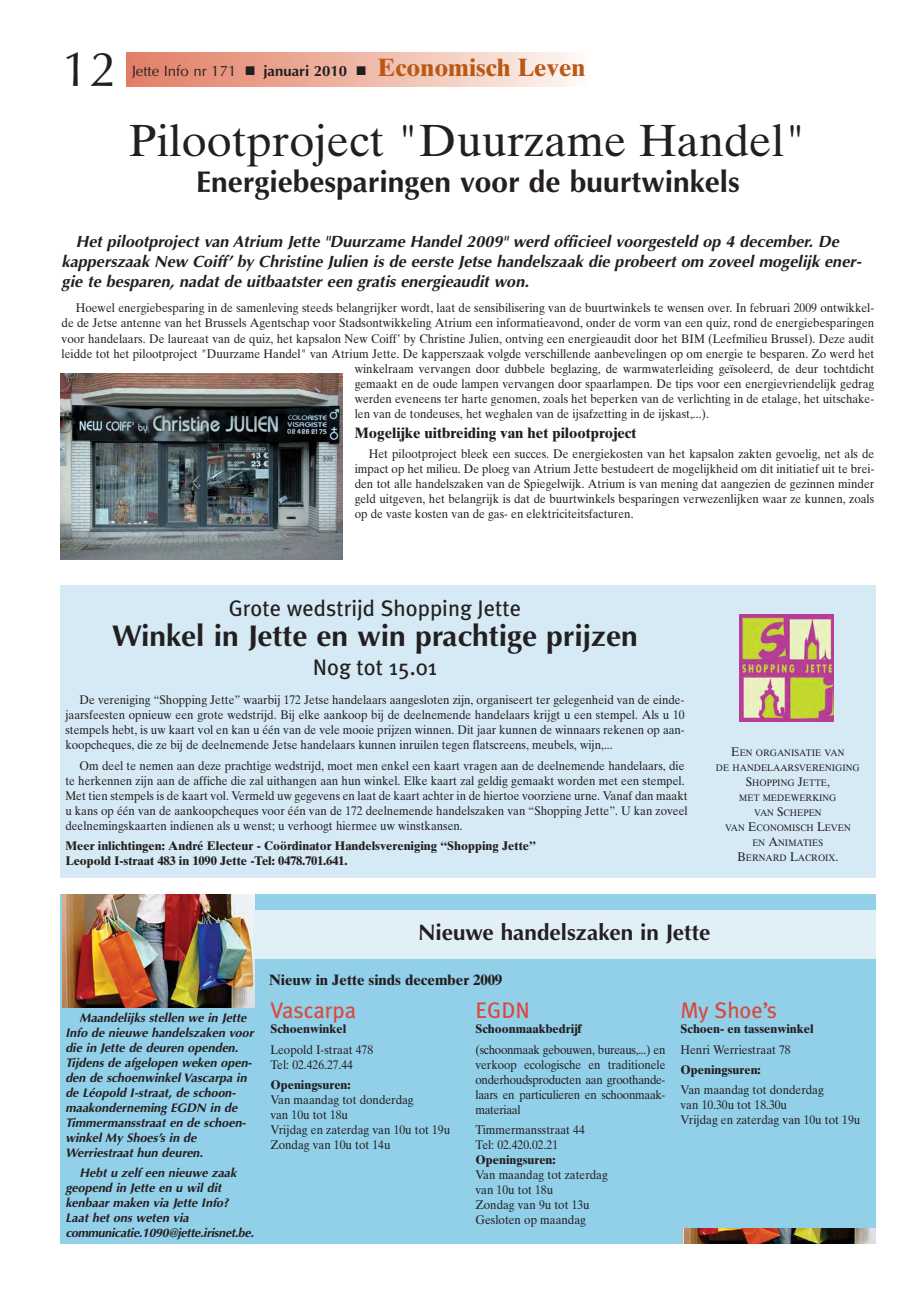
<style>
.page{position:relative;width:921px;height:1294px;background:#fff}
.page>*{position:absolute;margin:0;border:0;box-sizing:border-box;transform-origin:0 0}
.t1{font:49.25px "Optima";color:#231f20}
.t2{font:45px "Times Ten";color:#231f20}
.t3{font:700 30px "Optima";color:#231f20}
.t4{font:700 25px "Times Ten";color:#b95915}
.t5{font:22.5px "Meta Plus";color:#231f20}
.t6{font:700 22.5px "Optima";color:#231f20}
.t7{font:22.5px "Meta Plus";color:#d9493c}
.t8{font:italic 700 16.25px/20px "Optima";color:#231f20}
.t9{font:700 15px "Times Ten";color:#231f20}
.t10{font:12.5px/15px "Times Ten";color:#231f20;scale:.93 1}
.t11{font:italic 700 12.5px/15px "Optima";color:#231f20}
.t12{font:700 12.5px/15px "Times Ten";color:#231f20}
.t13{font:9.38px/15px "Times Ten";color:#231f20;text-align:center;scale:.93 1}
.s1{font-family:"Optima";font-weight:400;font-size:15px;color:#231f20}
.s2{color:#231f20}
.s3{font-family:"Optima";font-size:15px;color:#231f20}
.s4{font-size:12.5px}
</style>
<div class="page">
<div style="left:60px;top:894px;width:815px;height:349px;background:#92cfe8"></div>
<img style="left:62px;top:894px;width:192px;height:114px">
<div style="left:253px;top:910px;width:622px;height:49px;background:#e1eff6"></div>
<img style="left:685px;top:1228px;width:190px;height:15px">
<div style="left:60px;top:585px;width:815px;height:293px;background:#d5eaf4"></div>
<img style="left:739px;top:614px;width:95px;height:107px">
<div style="left:126px;top:53px;width:463px;height:34px;background:linear-gradient(to right,#e17b61,#fdf7f1)"></div>
<img style="left:61px;top:373px;width:281px;height:187px">
<h1 class="t1" style="left:62px;top:49px;width:56px">12</h1>
<h3 class="t4" style="left:132px;top:58px;width:455px"><span class="s1">Jette Info nr 171</span> <span class="s2">■</span> <span class="s3">januari 2010</span> <span class="s2">■</span> Economisch Leven</h3>
<h2 class="t2" style="left:129px;top:124px;width:679px">Pilootproject "Duurzame Handel"</h2>
<h3 class="t3" style="left:196px;top:169px;width:545px">Energiebesparingen voor de buurtwinkels</h3>
<p class="t8" style="left:62px;top:233px;width:804px;text-indent:14px">Het pilootproject van Atrium Jette "Duurzame Handel 2009" werd officieel voorgesteld op 4 december. De kapperszaak New Coiff’ by Christine Julien is de eerste Jetse handelszaak die probeert om zoveel mogelijk ener&shy;gie te besparen, nadat de uitbaatster een gratis energieaudit won.</p>
<p class="t10" style="left:76px;top:302px;width:860px">Hoewel energiebesparing in de samenleving steeds belangrijker wordt, laat de sensibilisering van de buurtwinkels te wensen over. In februari 2009 ontwikkel-</p>
<p class="t10" style="left:62px;top:317px;width:875px">de de Jetse antenne van het Brussels Agentschap voor Stadsontwikkeling Atrium een informatieavond, onder de vorm van een quiz, rond de energiebesparingen</p>
<p class="t10" style="left:62px;top:332px;width:875px">voor handelaars. De laureaat van de quiz, het kapsalon New Coiff’ by Christine Julien, ontving een energieaudit door het BIM (Leefmilieu Brussel). Deze audit</p>
<p class="t10" style="left:62px;top:347px;width:875px">leidde tot het pilootproject "Duurzame Handel" van Atrium Jette. De kapperszaak volgde verschillende aanbevelingen op om energie te besparen. Zo werd het</p>
<p class="t10" style="left:355px;top:362px;width:560px">winkelraam vervangen door dubbele beglazing, de warmwaterleiding geïsoleerd, de deur tochtdicht</p>
<p class="t10" style="left:355px;top:377px;width:560px">gemaakt en de oude lampen vervangen door spaarlampen. De tips voor een energievriendelijk gedrag</p>
<p class="t10" style="left:355px;top:392px;width:560px">werden eveneens ter harte genomen, zoals het beperken van de verlichting in de etalage, het uitschake-</p>
<p class="t10" style="left:355px;top:407px;width:382px">len van de tondeuses, het weghalen van de ijsafzetting in de ijskast,...).</p>
<p class="t9" style="left:355px;top:427px;width:283px">Mogelijke uitbreiding van het pilootproject</p>
<p class="t10" style="left:355px;top:447px;width:560px;text-align:justify;text-indent:14px">Het pilootproject bleek een succes. De energiekosten van het kapsalon zakten gevoelig, net als de impact op het milieu. De ploeg van Atrium Jette bestudeert de mogelijkheid om dit initiatief uit te brei&shy;den tot alle handelszaken van de Spiegelwijk. Atrium is van mening dat aangezien de gezinnen minder geld uitgeven, het belangrijk is dat de buurtwinkels besparingen verwezenlijken waar ze kunnen, zoals op de vaste kosten van de gas- en elektriciteitsfacturen.</p>
<h3 class="t5" style="left:229px;top:597px;width:294px">Grote wedstrijd Shopping Jette</h3>
<h3 class="t3" style="left:112px;top:623px;width:527px">Winkel in Jette en win prachtige prijzen</h3>
<h3 class="t5" style="left:313px;top:656px;width:126px">Nog tot 15.01</h3>
<p class="t10" style="left:65px;top:694px;width:667px;text-align:justify;text-indent:14px">De vereniging “Shopping Jette” waarbij 172 Jetse handelaars aangesloten zijn, organiseert ter gelegenheid van de einde&shy;jaarsfeesten opnieuw een grote wedstrijd. Bij elke aankoop bij de deelnemende handelaars krijgt u een stempel. Als u 10 stempels hebt, is uw kaart vol en kan u één van de vele mooie prijzen winnen. Dit jaar kunnen de winnaars rekenen op aan&shy;koopcheques, die ze bij de deelnemende Jetse handelaars kunnen inruilen tegen flatscreens, meubels, wijn,...</p>
<p class="t10" style="left:65px;top:759px;width:670px;text-indent:14px">Om deel te nemen aan deze prachtige wedstrijd, moet men enkel een kaart vragen aan de deelnemende handelaars, die te herkennen zijn aan de affiche die zal uithangen aan hun winkel. Elke kaart zal geldig gemaakt worden met een stempel.<br>Met tien stempels is de kaart vol. Vermeld uw gegevens en laat de kaart achter in de hiertoe voorziene urne. Vanaf dan maakt u kans op één van de aankoopcheques voor één van de 172 deelnemende handelszaken van “Shopping Jette”. U kan zoveel deelnemingskaarten indienen als u wenst; u verhoogt hiermee uw winstkansen.</p>
<p class="t12" style="left:65px;top:839px;width:472px">Meer inlichtingen: André Electeur - Coördinator Handelsvereniging “Shopping Jette”<br>Leopold I-straat 483 in 1090 Jette -Tel: 0478.701.641.</p>
<p class="t13" style="left:716px;top:746px;width:156px"><span class="s4">E</span>EN ORGANISATIE VAN<br>DE HANDELAARSVERENIGING<br><span class="s4">S</span>HOPPING <span class="s4">J</span>ETTE<span class="s4">,<br></span>MET MEDEWERKING<br>VAN <span class="s4">S</span>CHEPEN<br>VAN <span class="s4">E</span>CONOMISCH <span class="s4">L</span>EVEN<br>EN <span class="s4">A</span>NIMATIES<br><span class="s4">B</span>ERNARD <span class="s4">L</span>ACROIX<span class="s4">.</span></p>
<p class="t11" style="left:65px;top:1011px;width:192px;text-indent:14px">Maandelijks stellen we in Jette<br>Info de nieuwe handelszaken voor die in Jette de deuren openden.<br>Tijdens de afgelopen weken open&shy;den de schoenwinkelVascarpa in de Léopold I-straat, de schoon&shy;maakonderneming EGDN in de<br>Timmermansstraat en de schoen&shy;winkel My Shoes’s in de<br>Werriestraat hun deuren.</p>
<p class="t11" style="left:65px;top:1166px;width:193px;text-indent:14px">Hebt u zelf een nieuwe zaak geopend in Jette en u wil dit kenbaar maken via Jette Info?<br>Laat het ons weten via communicatie.1090@jette.irisnet.be.</p>
<h3 class="t6" style="left:418px;top:923px;width:294px">Nieuwe handelszaken in Jette</h3>
<p class="t9" style="left:269px;top:974px;width:235px">Nieuw in Jette sinds december 2009</p>
<h3 class="t7" style="left:270px;top:999px;width:87px">Vascarpa</h3>
<p class="t12" style="left:270px;top:1022px;width:77px">Schoenwinkel</p>
<p class="t10" style="left:270px;top:1043px;width:112px">Leopold I-straat 478<br>Tel: 02.426.27.44</p>
<p class="t12" style="left:270px;top:1078px;width:82px">Openingsuren:</p>
<p class="t10" style="left:270px;top:1093px;width:195px">Van maandag tot donderdag<br>van 10u tot 18u<br>Vrijdag en zaterdag van 10u tot 19u<br>Zondag van 10u tot 14u</p>
<h3 class="t7" style="left:475px;top:999px;width:56px">EGDN</h3>
<p class="t12" style="left:475px;top:1022px;width:108px">Schoonmaakbedrijf</p>
<p class="t10" style="left:475px;top:1043px;width:206px;text-align:justify">(schoonmaak gebouwen, bureaus,...) en verkoop ecologische en traditionele onderhoudsproducten aan groothande&shy;laars en particulieren en schoonmaak&shy;materiaal</p>
<p class="t10" style="left:475px;top:1123px;width:119px">Timmermansstraat 44<br>Tel: 02.420.02.21</p>
<p class="t12" style="left:475px;top:1153px;width:82px">Openingsuren:</p>
<p class="t10" style="left:475px;top:1168px;width:144px">Van maandag tot zaterdag van 10u tot 18u<br>Zondag van 9u tot 13u<br>Gesloten op maandag</p>
<h3 class="t7" style="left:680px;top:999px;width:98px">My Shoe’s</h3>
<p class="t12" style="left:680px;top:1022px;width:135px">Schoen- en tassenwinkel</p>
<p class="t10" style="left:680px;top:1043px;width:120px">Henri Werriestraat 78</p>
<p class="t12" style="left:680px;top:1063px;width:82px">Openingsuren:</p>
<p class="t10" style="left:680px;top:1083px;width:195px">Van maandag tot donderdag<br>van 10.30u tot 18.30u<br>Vrijdag en zaterdag van 10u tot 19u</p>
</div>
